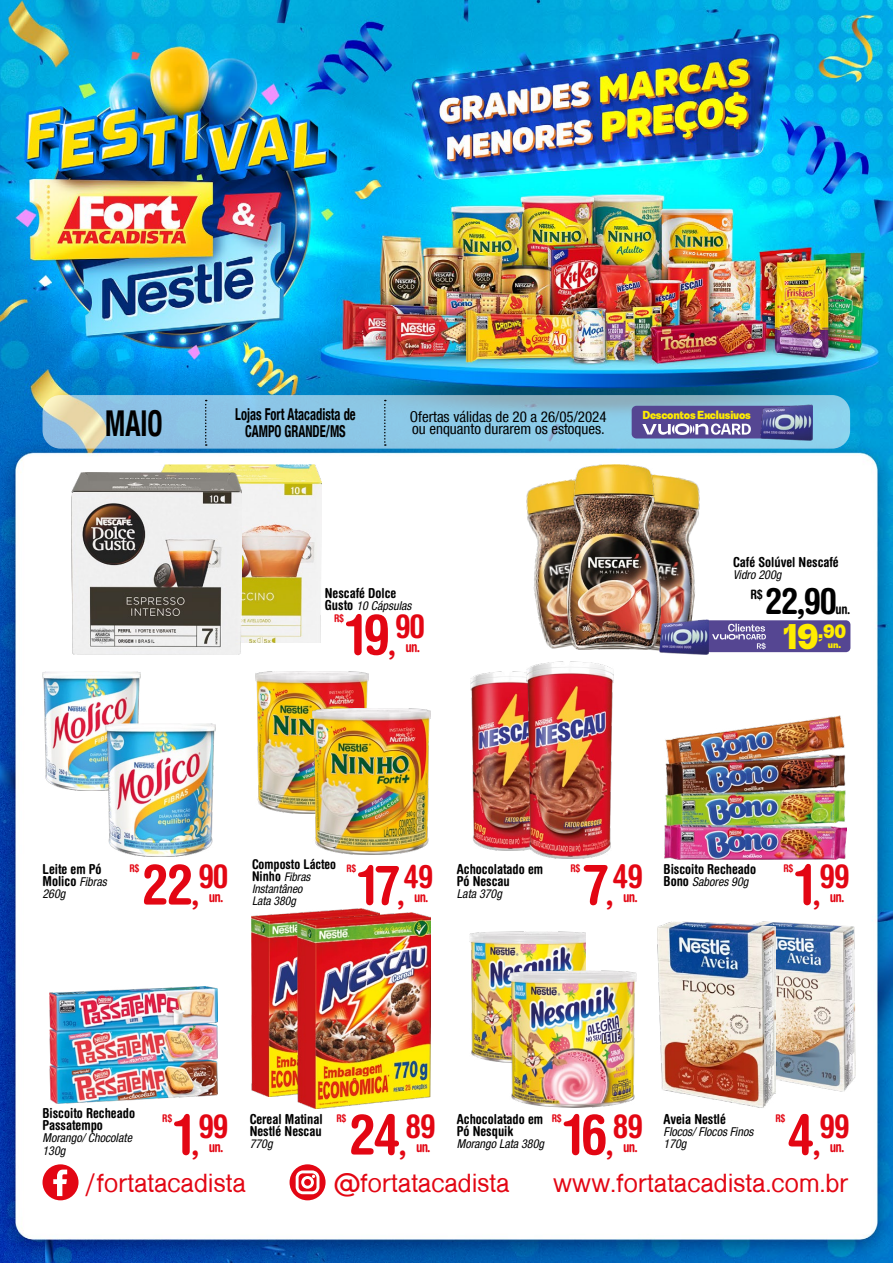
<style>
.page{position:relative;width:893px;height:1263px;background:#fff}
.page>*{position:absolute;margin:0;border:0;box-sizing:border-box;transform-origin:0 0}
.t1{font:700 condensed 55.95px "Helvetica Rounded LT Std";letter-spacing:-.03em;color:#e30613}
.t2{font:700 condensed 54.6px "Helvetica Rounded LT Std";color:#e30613}
.t3{font:700 condensed 36.45px "Helvetica Rounded LT Std";color:#000}
.t4{font:700 condensed 35.55px "Helvetica Neue LT Com";color:#000;scale:.76 1}
.t5{font:700 condensed 33px "Helvetica Rounded LT Std";letter-spacing:-.03em;color:#e30613}
.t6{font:700 condensed 32.25px "Helvetica Rounded LT Std";color:#e30613}
.t7{font:700 24.3px "Shree Dev 0714";letter-spacing:.01em;color:#e30613}
.t8{font:900 18.3px "Bw Gradual DEMO";color:#ffed00;scale:.93 1}
.t9{font:700 condensed 16.35px/16.4px "Helvetica Neue LT Com";color:#000;text-align:center;scale:.76 1}
.t10{font:condensed 15px/12.5px "Helvetica Neue LT Com";color:#000}
.t11{font:700 condensed 14.25px "Helvetica Rounded LT Std";letter-spacing:-.06em;color:#e30613}
.t12{font:700 condensed 13.95px "Helvetica Rounded LT Std";color:#e30613}
.t13{font:700 condensed 13.8px/12.3px "Helvetica Rounded LT Std";color:#000}
.t14{font:700 condensed 13.65px "Helvetica Rounded LT Std";color:#000}
.t15{font:700 condensed 13.5px "Helvetica Rounded LT Std";color:#000}
.t16{font:700 condensed 13.05px "Helvetica Rounded LT Std";color:#000}
.t17{font:italic condensed 12.3px/12.3px "Helvetica Neue LT Com";color:#000}
.t18{font:italic condensed 12px/12px "Helvetica Neue LT Com";color:#000}
.t19{font:900 10.95px "Bw Gradual DEMO";letter-spacing:-.02em;color:#ffed00;scale:.93 1}
.t20{font:700 condensed 10.65px "Helvetica Rounded LT Std";color:#e30613}
.t21{font:700 condensed 10.35px "Helvetica Rounded LT Std";color:#e30613}
.t22{font:900 9px "Bw Gradual DEMO";color:#ffed00}
.s1{font-family:"Helvetica Rounded LT Std";font-weight:700;font-style:normal;font-size:13.8px}
.s2{font-size:33px}
.s3{font-size:33.75px}
.s4{font-family:"Helvetica Neue LT Com";font-weight:400;font-style:italic;font-size:12.3px}
.s5{font-family:"Helvetica Rounded LT Std";font-weight:700;font-style:normal;font-size:13.5px}
.s6{font-size:32.25px}
</style>
<div class="page">
<img style="left:0;top:0;width:893px;height:1263px">
<svg style="left:290px;top:1164px;width:36px;height:36px"></svg>
<svg style="left:43px;top:1164px;width:36px;height:36px"></svg>
<img style="left:43px;top:672px;width:98px;height:119px">
<img style="left:105px;top:723px;width:111px;height:134px">
<img style="left:255px;top:672px;width:114px;height:141px">
<img style="left:312px;top:708px;width:118px;height:147px">
<img style="left:470px;top:671px;width:56px;height:179px">
<img style="left:526px;top:662px;width:88px;height:197px">
<img style="left:664px;top:715px;width:182px;height:144px">
<img style="left:252px;top:909px;width:127px;height:187px">
<img style="left:297px;top:913px;width:133px;height:195px">
<img style="left:776px;top:922px;width:80px;height:169px">
<img style="left:657px;top:922px;width:119px;height:187px">
<img style="left:155px;top:465px;width:166px;height:178px">
<img style="left:71px;top:472px;width:171px;height:183px">
<img style="left:517px;top:475px;width:50px;height:175px">
<img style="left:600px;top:471px;width:109px;height:184px">
<img style="left:567px;top:465px;width:93px;height:185px">
<svg style="left:43px;top:395px;width:807px;height:54px;background:#8fc4de"></svg>
<svg style="left:205px;top:400px;width:2px;height:46px"></svg>
<svg style="left:384px;top:400px;width:2px;height:46px"></svg>
<svg style="left:632px;top:406px;width:129px;height:32px;background:#6c5fa0"></svg>
<img style="left:761px;top:404px;width:51px;height:37px">
<img style="left:660px;top:619px;width:49px;height:35px">
<svg style="left:684px;top:620px;width:166px;height:32px;background:#605599"></svg>
<img style="left:50px;top:987px;width:167px;height:116px">
<img style="left:469px;top:932px;width:117px;height:132px">
<img style="left:509px;top:971px;width:128px;height:137px">
<h3 class="t4" style="left:105px;top:402px;width:77px">MAIO</h3>
<p class="t9" style="left:235px;top:406px;width:160px">Lojas Fort Atacadista de<br>CAMPO GRANDE/MS</p>
<p class="t10" style="left:410px;top:410px;width:198px">Ofertas válidas de 20 a 26/05/2024 ou enquanto durarem os estoques.</p>
<p class="t19" style="left:642px;top:408px;width:118px">Descontos Exclusivos</p>
<p class="t13" style="left:325px;top:587px;width:73px">Nescafé Dolce</p>
<p class="t17" style="left:325px;top:600px;width:88px"><span class="s1">Gusto</span> 10 Cápsulas</p>
<p class="t20" style="left:334px;top:611px;width:12px">R$</p>
<h1 class="t1" style="left:347px;top:601px;width:51px">19<span class="s2">,</span></h1>
<h3 class="t5" style="left:395px;top:606px;width:32px">90</h3>
<p class="t11" style="left:405px;top:638px;width:16px">un.</p>
<p class="t13" style="left:733px;top:556px;width:107px">Café Solúvel Nescafé</p>
<p class="t17" style="left:733px;top:569px;width:50px">Vidro 200g</p>
<p class="t16" style="left:750px;top:586px;width:14px">R$</p>
<h3 class="t3" style="left:765px;top:579px;width:73px">22,90</h3>
<p class="t14" style="left:835px;top:601px;width:17px">un.</p>
<h3 class="t8" style="left:784px;top:619px;width:69px"><span class="s3">19</span>,90</h3>
<p class="t22" style="left:828px;top:638px;width:15px">un.</p>
<p class="t13" style="left:43px;top:862px;width:66px">Leite em Pó<br>Molico <span class="s4">Fibras</span></p>
<p class="t17" style="left:43px;top:887px;width:24px">260g</p>
<p class="t20" style="left:129px;top:861px;width:12px">R$</p>
<h1 class="t1" style="left:142px;top:850px;width:59px">22<span class="s2">,</span></h1>
<h3 class="t5" style="left:198px;top:856px;width:32px">90</h3>
<p class="t11" style="left:209px;top:888px;width:16px">un.</p>
<p class="t15" style="left:252px;top:856px;width:86px">Composto Lácteo</p>
<p class="t18" style="left:252px;top:870px;width:60px"><span class="s5">Ninho</span> Fibras<br>Instantâneo<br>Lata 380g</p>
<p class="t21" style="left:347px;top:862px;width:11px">R$</p>
<h2 class="t2" style="left:359px;top:852px;width:48px">17<span class="s6">,</span></h2>
<h3 class="t6" style="left:404px;top:857px;width:31px">49</h3>
<p class="t12" style="left:414px;top:888px;width:16px">un.</p>
<p class="t13" style="left:457px;top:862px;width:88px">Achocolatado em<br>Pó Nescau</p>
<p class="t17" style="left:457px;top:887px;width:47px">Lata 370g</p>
<p class="t20" style="left:571px;top:861px;width:12px">R$</p>
<h1 class="t1" style="left:583px;top:850px;width:32px">7<span class="s2">,</span></h1>
<h3 class="t5" style="left:613px;top:856px;width:32px">49</h3>
<p class="t11" style="left:623px;top:888px;width:16px">un.</p>
<p class="t13" style="left:664px;top:862px;width:94px">Biscoito Recheado</p>
<p class="t17" style="left:664px;top:875px;width:86px"><span class="s1">Bono</span> Sabores 90g</p>
<p class="t20" style="left:783px;top:861px;width:12px">R$</p>
<h1 class="t1" style="left:796px;top:850px;width:26px">1<span class="s2">,</span></h1>
<h3 class="t5" style="left:819px;top:856px;width:32px">99</h3>
<p class="t11" style="left:830px;top:888px;width:16px">un.</p>
<p class="t13" style="left:43px;top:1106px;width:94px">Biscoito Recheado<br>Passatempo</p>
<p class="t17" style="left:43px;top:1132px;width:91px">Morango/ Chocolate<br>130g</p>
<p class="t20" style="left:162px;top:1111px;width:12px">R$</p>
<h1 class="t1" style="left:175px;top:1100px;width:26px">1<span class="s2">,</span></h1>
<h3 class="t5" style="left:198px;top:1106px;width:32px">99</h3>
<p class="t11" style="left:209px;top:1138px;width:16px">un.</p>
<p class="t13" style="left:250px;top:1112px;width:75px">Cereal Matinal<br>Nestlé Nescau</p>
<p class="t17" style="left:250px;top:1137px;width:24px">770g</p>
<p class="t20" style="left:337px;top:1111px;width:12px">R$</p>
<h1 class="t1" style="left:349px;top:1100px;width:59px">24<span class="s2">,</span></h1>
<h3 class="t5" style="left:406px;top:1106px;width:32px">89</h3>
<p class="t11" style="left:416px;top:1138px;width:16px">un.</p>
<p class="t20" style="left:552px;top:1111px;width:12px">R$</p>
<h1 class="t1" style="left:564px;top:1100px;width:51px">16<span class="s2">,</span></h1>
<h3 class="t5" style="left:613px;top:1106px;width:32px">89</h3>
<p class="t13" style="left:457px;top:1112px;width:88px">Achocolatado em<br>Pó Nesquik</p>
<p class="t17" style="left:457px;top:1137px;width:89px">Morango Lata 380g</p>
<p class="t11" style="left:623px;top:1138px;width:16px">un.</p>
<p class="t13" style="left:664px;top:1112px;width:64px">Aveia Nestlé</p>
<p class="t17" style="left:664px;top:1125px;width:91px">Flocos/ Flocos Finos<br>170g</p>
<p class="t20" style="left:775px;top:1111px;width:12px">R$</p>
<h1 class="t1" style="left:788px;top:1100px;width:34px">4<span class="s2">,</span></h1>
<h3 class="t5" style="left:819px;top:1106px;width:32px">99</h3>
<p class="t11" style="left:830px;top:1138px;width:16px">un.</p>
<h3 class="t7" style="left:84px;top:1169px;width:163px">/fortatacadista</h3>
<h3 class="t7" style="left:334px;top:1169px;width:177px">@fortatacadista</h3>
<h3 class="t7" style="left:553px;top:1169px;width:297px">www.fortatacadista.com.br</h3>
</div>
